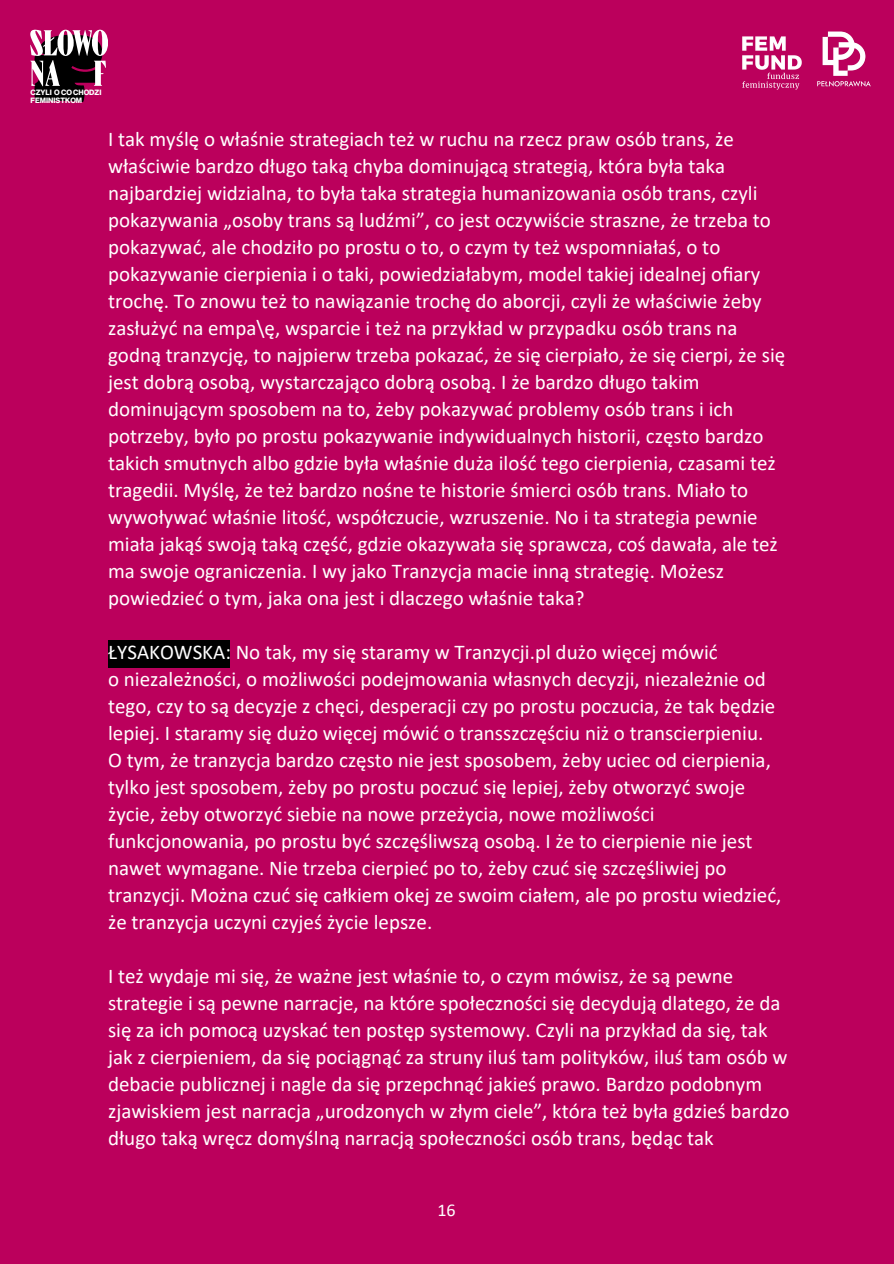
<style>
.page{position:relative;width:894px;height:1264px;background:#fff}
.page>*{position:absolute;margin:0;border:0;box-sizing:border-box;transform-origin:0 0}
.t1{font:21px/27px "Calibri";color:#fff}
.t2{font:18px "Calibri";color:#fff}
.t3{font:700 7.5px "Neue Haas Display";color:#fff}
</style>
<div class="page">
<div style="left:0;top:0;width:893px;height:1263px;background:#bb005c"></div>
<div style="left:108px;top:641px;width:121px;height:27px;background:#000"></div>
<svg style="left:30px;top:30px;width:78px;height:72px"></svg>
<img style="left:817px;top:31px;width:54px;height:56px">
<img style="left:742px;top:36px;width:60px;height:54px">
<p class="t3" style="left:30px;top:89px;width:72px">CZYLI O CO CHODZI</p>
<p class="t3" style="left:30px;top:97px;width:53px">FEMINISTKOM</p>
<p class="t1" style="left:108px;top:127px;width:678px">I tak myślę o właśnie strategiach też w ruchu na rzecz praw osób trans, że właściwie bardzo długo taką chyba dominującą strategią, która była taka najbardziej widzialna, to była taka strategia humanizowania osób trans, czyli pokazywania „osoby trans są ludźmi”, co jest oczywiście straszne, że trzeba to pokazywać, ale chodziło po prostu o to, o czym ty też wspomniałaś, o to pokazywanie cierpienia i o taki, powiedziałabym, model takiej idealnej ofiary trochę. To znowu też to nawiązanie trochę do aborcji, czyli że właściwie żeby zasłużyć na empa\ę, wsparcie i też na przykład w przypadku osób trans na godną tranzycję, to najpierw trzeba pokazać, że się cierpiało, że się cierpi, że się jest dobrą osobą, wystarczająco dobrą osobą. I że bardzo długo takim dominującym sposobem na to, żeby pokazywać problemy osób trans i ich potrzeby, było po prostu pokazywanie indywidualnych historii, często bardzo takich smutnych albo gdzie była właśnie duża ilość tego cierpienia, czasami też tragedii. Myślę, że też bardzo nośne te historie śmierci osób trans. Miało to wywoływać właśnie litość, współczucie, wzruszenie. No i ta strategia pewnie miała jakąś swoją taką część, gdzie okazywała się sprawcza, coś dawała, ale też ma swoje ograniczenia. I wy jako Tranzycja macie inną strategię. Możesz powiedzieć o tym, jaka ona jest i dlaczego właśnie taka?</p>
<p class="t1" style="left:108px;top:640px;width:674px">ŁYSAKOWSKA: No tak, my się staramy w Tranzycji.pl dużo więcej mówić<br>o niezależności, o możliwości podejmowania własnych decyzji, niezależnie od tego, czy to są decyzje z chęci, desperacji czy po prostu poczucia, że tak będzie lepiej. I staramy się dużo więcej mówić o transszczęściu niż o transcierpieniu.<br>O tym, że tranzycja bardzo często nie jest sposobem, żeby uciec od cierpienia, tylko jest sposobem, żeby po prostu poczuć się lepiej, żeby otworzyć swoje życie, żeby otworzyć siebie na nowe przeżycia, nowe możliwości funkcjonowania, po prostu być szczęśliwszą osobą. I że to cierpienie nie jest nawet wymagane. Nie trzeba cierpieć po to, żeby czuć się szczęśliwiej po tranzycji. Można czuć się całkiem okej ze swoim ciałem, ale po prostu wiedzieć, że tranzycja uczyni czyjeś życie lepsze.</p>
<p class="t1" style="left:108px;top:964px;width:682px">I też wydaje mi się, że ważne jest właśnie to, o czym mówisz, że są pewne strategie i są pewne narracje, na które społeczności się decydują dlatego, że da się za ich pomocą uzyskać ten postęp systemowy. Czyli na przykład da się, tak jak z cierpieniem, da się pociągnąć za struny iluś tam polityków, iluś tam osób w debacie publicznej i nagle da się przepchnąć jakieś prawo. Bardzo podobnym zjawiskiem jest narracja „urodzonych w złym ciele”, która też była gdzieś bardzo długo taką wręcz domyślną narracją społeczności osób trans, będąc tak</p>
<p class="t2" style="left:437px;top:1202px;width:20px">16</p>
</div>
